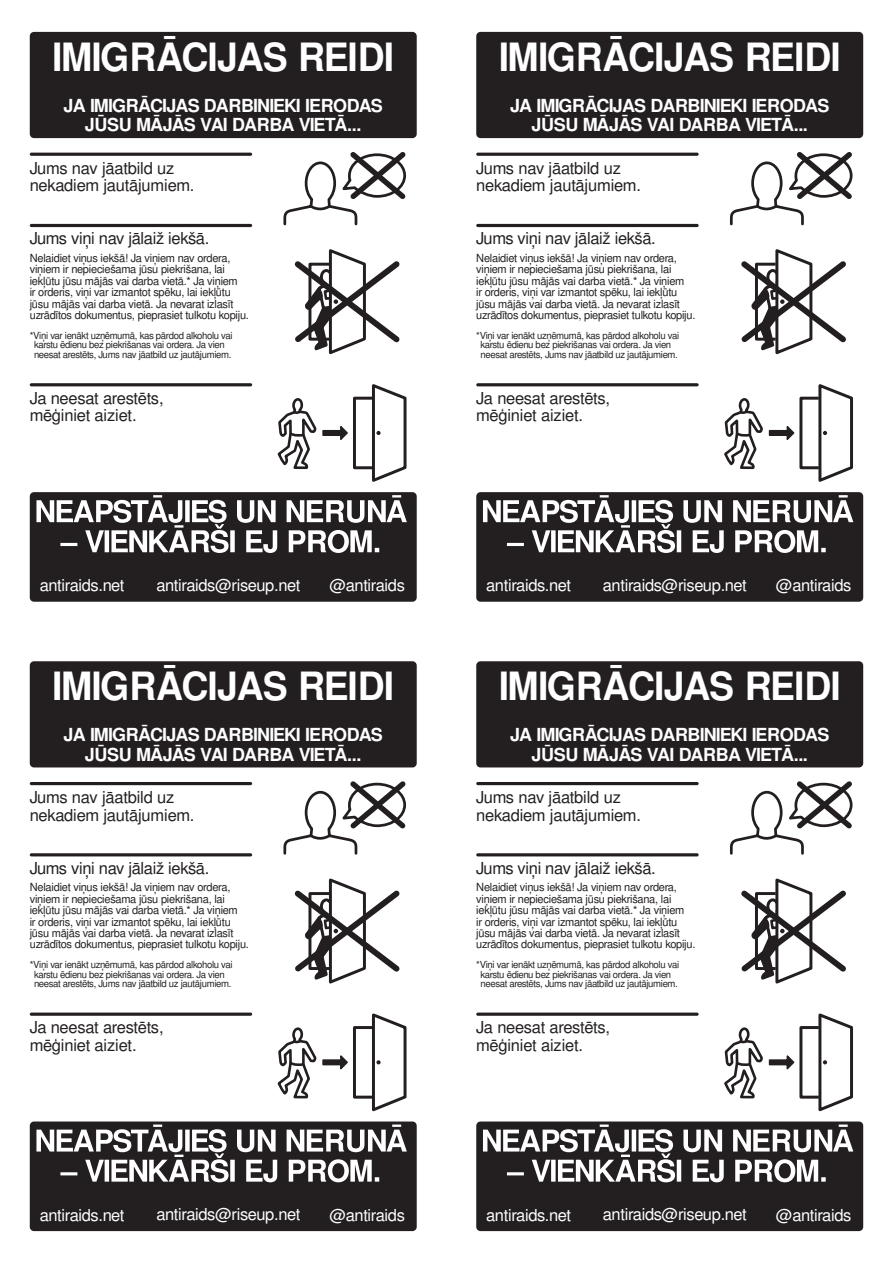
<style>
.page{position:relative;width:893px;height:1263px;background:#fff}
.page>*{position:absolute;margin:0;border:0;box-sizing:border-box;transform-origin:0 0}
.t1{font:700 39px "Free Sans";letter-spacing:-.03em;color:#fff;scale:.96 1}
.t2{font:700 18px/19.5px "Free Sans";letter-spacing:-.05em;color:#fff;text-align:center}
.t3{font:16.5px/17.7px "Free Sans";letter-spacing:-.02em;color:#231f20}
.t4{font:16.5px "Free Sans";letter-spacing:-.02em;color:#fff}
.t5{font:11.25px/11.4px "Free Sans";letter-spacing:-.02em;color:#231f20}
.t6{font:9.75px/9.8px "Free Sans";letter-spacing:-.035em;color:#231f20;text-align:center}
</style>
<div class="page">
<div style="left:30px;top:32px;width:387px;height:106px;background:#231f20;border-radius:4px"></div>
<svg style="left:294px;top:249px;width:106px;height:106px"></svg>
<div style="left:353px;top:397px;width:21px;height:72px;border:3px solid #231f20"></div>
<svg style="left:370px;top:384px;width:37px;height:98px"></svg>
<svg style="left:277px;top:398px;width:71px;height:72px"></svg>
<hr style="left:30px;top:224px;width:222px;height:3px;background:#231f20;border-radius:2px">
<hr style="left:30px;top:153px;width:222px;height:3px;background:#231f20;border-radius:2px">
<hr style="left:30px;top:383px;width:222px;height:3px;background:#231f20;border-radius:2px">
<div style="left:30px;top:492px;width:387px;height:110px;background:#231f20;border-radius:4px"></div>
<svg style="left:36px;top:495px;width:371px;height:58px"></svg>
<svg style="left:283px;top:152px;width:123px;height:74px"></svg>
<div style="left:30px;top:661px;width:387px;height:106px;background:#231f20;border-radius:4px"></div>
<svg style="left:294px;top:878px;width:106px;height:106px"></svg>
<div style="left:353px;top:1026px;width:21px;height:72px;border:3px solid #231f20"></div>
<svg style="left:370px;top:1013px;width:37px;height:99px"></svg>
<svg style="left:277px;top:1027px;width:71px;height:72px"></svg>
<hr style="left:30px;top:853px;width:222px;height:3px;background:#231f20;border-radius:2px">
<hr style="left:30px;top:782px;width:222px;height:3px;background:#231f20;border-radius:2px">
<svg style="left:30px;top:1012px;width:222px;height:4px"></svg>
<div style="left:30px;top:1121px;width:387px;height:110px;background:#231f20;border-radius:4px"></div>
<svg style="left:36px;top:1124px;width:371px;height:58px"></svg>
<svg style="left:283px;top:781px;width:123px;height:74px"></svg>
<div style="left:476px;top:32px;width:387px;height:106px;background:#231f20;border-radius:4px"></div>
<svg style="left:741px;top:249px;width:105px;height:106px"></svg>
<div style="left:799px;top:397px;width:21px;height:72px;border:3px solid #231f20"></div>
<svg style="left:817px;top:384px;width:36px;height:98px"></svg>
<svg style="left:724px;top:398px;width:71px;height:72px"></svg>
<hr style="left:476px;top:224px;width:223px;height:3px;background:#231f20;border-radius:2px">
<hr style="left:476px;top:153px;width:223px;height:3px;background:#231f20;border-radius:2px">
<hr style="left:476px;top:383px;width:223px;height:3px;background:#231f20;border-radius:2px">
<div style="left:476px;top:492px;width:387px;height:110px;background:#231f20;border-radius:4px"></div>
<svg style="left:483px;top:495px;width:370px;height:58px"></svg>
<svg style="left:730px;top:152px;width:123px;height:74px"></svg>
<div style="left:476px;top:661px;width:387px;height:106px;background:#231f20;border-radius:4px"></div>
<svg style="left:741px;top:878px;width:105px;height:106px"></svg>
<div style="left:799px;top:1026px;width:21px;height:72px;border:3px solid #231f20"></div>
<svg style="left:817px;top:1013px;width:36px;height:99px"></svg>
<svg style="left:724px;top:1027px;width:71px;height:72px"></svg>
<hr style="left:476px;top:853px;width:223px;height:3px;background:#231f20;border-radius:2px">
<hr style="left:476px;top:782px;width:223px;height:3px;background:#231f20;border-radius:2px">
<svg style="left:476px;top:1012px;width:223px;height:4px"></svg>
<div style="left:476px;top:1121px;width:387px;height:110px;background:#231f20;border-radius:4px"></div>
<svg style="left:483px;top:1124px;width:370px;height:58px"></svg>
<svg style="left:730px;top:781px;width:123px;height:74px"></svg>
<p class="t1" style="left:52px;top:29px;width:358px">IMIGRĀCIJAS REIDI</p>
<p class="t2" style="left:64px;top:97px;width:321px">JA IMIGRĀCIJAS DARBINIEKI IERODAS<br>JŪSU MĀJĀS VAI DARBA VIETĀ...</p>
<p class="t3" style="left:30px;top:160px;width:166px">Jums nav jāatbild uz nekadiem jautājumiem.</p>
<p class="t3" style="left:30px;top:231px;width:181px">Jums viņi nav jālaiž iekšā.</p>
<p class="t5" style="left:30px;top:253px;width:221px">Nelaidiet viņus iekšā! Ja viņiem nav ordera, viņiem ir nepieciešama jūsu piekrišana, lai iekļūtu jūsu mājās vai darba vietā.* Ja viņiem<br>ir orderis, viņi var izmantot spēku, lai iekļūtu jūsu mājās vai darba vietā. Ja nevarat izlasīt uzrādītos dokumentus, pieprasiet tulkotu kopiju.</p>
<p class="t6" style="left:30px;top:331px;width:204px">*Viņi var ienākt uzņēmumā, kas pārdod alkoholu vai karstu ēdienu bez piekrišanas vai ordera. Ja vien neesat arestēts, Jums nav jāatbild uz jautājumiem.</p>
<p class="t3" style="left:30px;top:390px;width:135px">Ja neesat arestēts, mēģiniet aiziet.</p>
<p class="t4" style="left:40px;top:574px;width:86px">antiraids.net</p>
<p class="t4" style="left:156px;top:574px;width:145px">antiraids@riseup.net</p>
<p class="t4" style="left:329px;top:574px;width:77px">@antiraids</p>
<p class="t1" style="left:52px;top:658px;width:358px">IMIGRĀCIJAS REIDI</p>
<p class="t2" style="left:64px;top:726px;width:321px">JA IMIGRĀCIJAS DARBINIEKI IERODAS<br>JŪSU MĀJĀS VAI DARBA VIETĀ...</p>
<p class="t3" style="left:30px;top:789px;width:166px">Jums nav jāatbild uz nekadiem jautājumiem.</p>
<p class="t3" style="left:30px;top:860px;width:181px">Jums viņi nav jālaiž iekšā.</p>
<p class="t5" style="left:30px;top:882px;width:221px">Nelaidiet viņus iekšā! Ja viņiem nav ordera, viņiem ir nepieciešama jūsu piekrišana, lai iekļūtu jūsu mājās vai darba vietā.* Ja viņiem<br>ir orderis, viņi var izmantot spēku, lai iekļūtu jūsu mājās vai darba vietā. Ja nevarat izlasīt uzrādītos dokumentus, pieprasiet tulkotu kopiju.</p>
<p class="t6" style="left:30px;top:960px;width:204px">*Viņi var ienākt uzņēmumā, kas pārdod alkoholu vai karstu ēdienu bez piekrišanas vai ordera. Ja vien neesat arestēts, Jums nav jāatbild uz jautājumiem.</p>
<p class="t3" style="left:30px;top:1019px;width:135px">Ja neesat arestēts, mēģiniet aiziet.</p>
<p class="t4" style="left:40px;top:1203px;width:86px">antiraids.net</p>
<p class="t4" style="left:156px;top:1203px;width:145px">antiraids@riseup.net</p>
<p class="t4" style="left:329px;top:1203px;width:77px">@antiraids</p>
<p class="t1" style="left:499px;top:29px;width:358px">IMIGRĀCIJAS REIDI</p>
<p class="t2" style="left:510px;top:97px;width:321px">JA IMIGRĀCIJAS DARBINIEKI IERODAS<br>JŪSU MĀJĀS VAI DARBA VIETĀ...</p>
<p class="t3" style="left:476px;top:160px;width:166px">Jums nav jāatbild uz nekadiem jautājumiem.</p>
<p class="t3" style="left:476px;top:231px;width:181px">Jums viņi nav jālaiž iekšā.</p>
<p class="t5" style="left:476px;top:253px;width:221px">Nelaidiet viņus iekšā! Ja viņiem nav ordera, viņiem ir nepieciešama jūsu piekrišana, lai iekļūtu jūsu mājās vai darba vietā.* Ja viņiem<br>ir orderis, viņi var izmantot spēku, lai iekļūtu jūsu mājās vai darba vietā. Ja nevarat izlasīt uzrādītos dokumentus, pieprasiet tulkotu kopiju.</p>
<p class="t6" style="left:476px;top:331px;width:204px">*Viņi var ienākt uzņēmumā, kas pārdod alkoholu vai karstu ēdienu bez piekrišanas vai ordera. Ja vien neesat arestēts, Jums nav jāatbild uz jautājumiem.</p>
<p class="t3" style="left:476px;top:390px;width:135px">Ja neesat arestēts, mēģiniet aiziet.</p>
<p class="t4" style="left:486px;top:574px;width:86px">antiraids.net</p>
<p class="t4" style="left:603px;top:574px;width:145px">antiraids@riseup.net</p>
<p class="t4" style="left:776px;top:574px;width:77px">@antiraids</p>
<p class="t1" style="left:499px;top:658px;width:358px">IMIGRĀCIJAS REIDI</p>
<p class="t2" style="left:510px;top:726px;width:321px">JA IMIGRĀCIJAS DARBINIEKI IERODAS<br>JŪSU MĀJĀS VAI DARBA VIETĀ...</p>
<p class="t3" style="left:476px;top:789px;width:166px">Jums nav jāatbild uz nekadiem jautājumiem.</p>
<p class="t3" style="left:476px;top:860px;width:181px">Jums viņi nav jālaiž iekšā.</p>
<p class="t5" style="left:476px;top:882px;width:221px">Nelaidiet viņus iekšā! Ja viņiem nav ordera, viņiem ir nepieciešama jūsu piekrišana, lai iekļūtu jūsu mājās vai darba vietā.* Ja viņiem<br>ir orderis, viņi var izmantot spēku, lai iekļūtu jūsu mājās vai darba vietā. Ja nevarat izlasīt uzrādītos dokumentus, pieprasiet tulkotu kopiju.</p>
<p class="t6" style="left:476px;top:960px;width:204px">*Viņi var ienākt uzņēmumā, kas pārdod alkoholu vai karstu ēdienu bez piekrišanas vai ordera. Ja vien neesat arestēts, Jums nav jāatbild uz jautājumiem.</p>
<p class="t3" style="left:476px;top:1019px;width:135px">Ja neesat arestēts, mēģiniet aiziet.</p>
<p class="t4" style="left:486px;top:1203px;width:86px">antiraids.net</p>
<p class="t4" style="left:603px;top:1203px;width:145px">antiraids@riseup.net</p>
<p class="t4" style="left:776px;top:1203px;width:77px">@antiraids</p>
</div>
